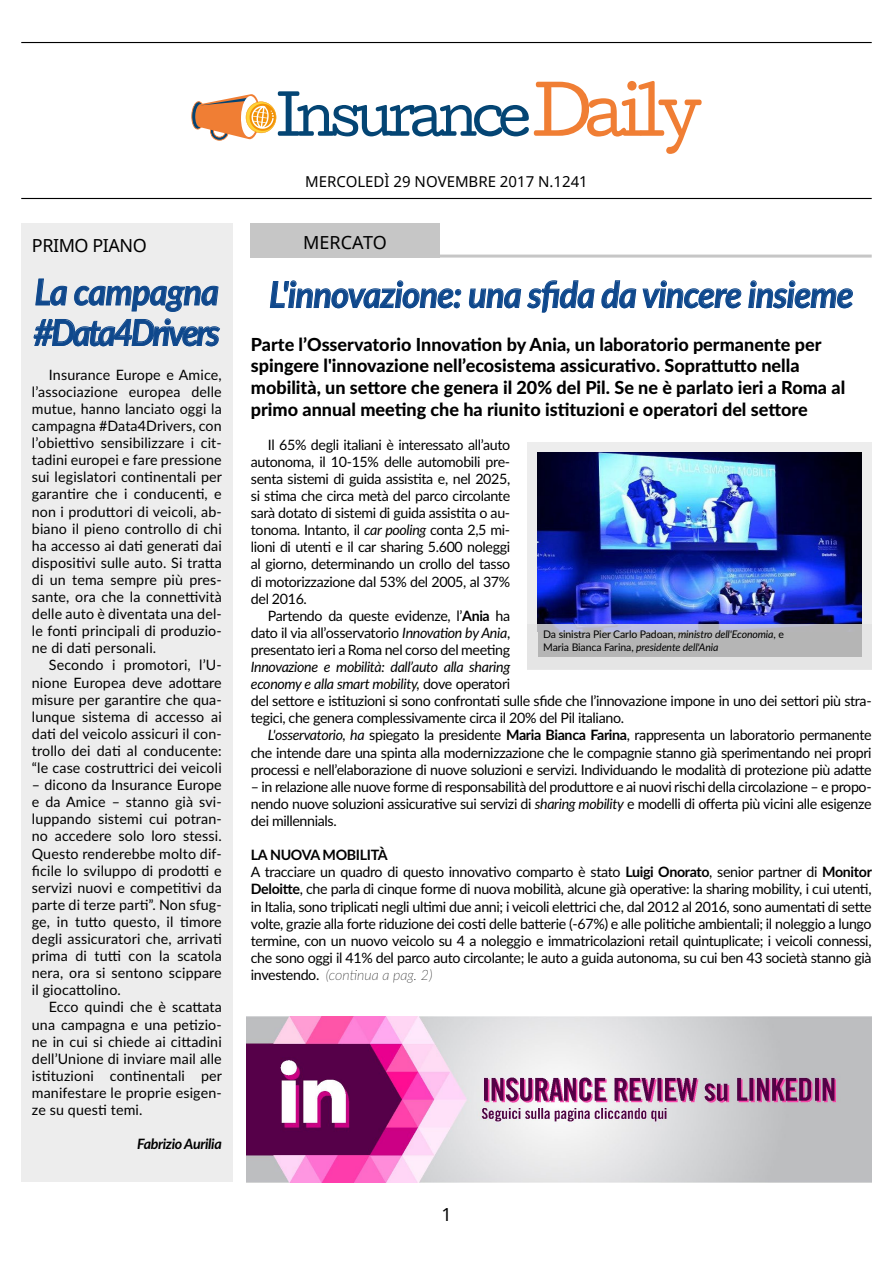
<style>
.page{position:relative;width:893px;height:1263px;background:#fff}
.page>*{position:absolute;margin:0;border:0;box-sizing:border-box;transform-origin:0 0}
.t1{font:italic 700 36px "Lato";letter-spacing:-.02em;color:#0f488c;scale:.95 1}
.t2{font:italic 700 36px/40.5px "Lato";letter-spacing:-.07em;color:#0f488c;scale:.95 1}
.t3{font:800 18px/21.6px "Lato";color:#000}
.t4{font:18px "Noto Sans";letter-spacing:-.025em;color:#000}
.t5{font:18px "Noto Sans";color:#000}
.t6{font:15px "Noto Sans";color:#000}
.t7{font:14.25px/17.1px "Lato";letter-spacing:-.025em;color:#000;text-align:justify}
.t8{font:italic 700 14.25px "Lato";letter-spacing:-.025em;color:#000}
.t9{font:10.5px/12.6px "Lato";letter-spacing:-.01em;color:#000}
.s1{font-style:italic}
.s2{font-weight:700}
.s3{font-weight:100;font-style:italic}
</style>
<div class="page">
<hr style="left:21px;top:42px;width:851px;height:1px;background:#000">
<hr style="left:21px;top:198px;width:851px;height:1px;background:#000">
<svg style="left:191px;top:81px;width:511px;height:73px"></svg>
<svg style="left:270px;top:280px;width:192px;height:29px"></svg>
<svg style="left:469px;top:280px;width:126px;height:33px"></svg>
<svg style="left:601px;top:280px;width:141px;height:29px"></svg>
<svg style="left:748px;top:280px;width:105px;height:29px"></svg>
<div style="left:527px;top:442px;width:345px;height:227px;background:#ededed"></div>
<div style="left:21px;top:223px;width:211px;height:959px;background:#ededed"></div>
<svg style="left:36px;top:279px;width:31px;height:27px"></svg>
<svg style="left:74px;top:286px;width:144px;height:26px"></svg>
<svg style="left:34px;top:318px;width:186px;height:29px"></svg>
<img style="left:247px;top:1016px;width:625px;height:166px">
<img style="left:538px;top:453px;width:323px;height:171px">
<div style="left:250px;top:223px;width:190px;height:35px;background:#c6c6c6"></div>
<hr style="left:250px;top:255px;width:622px;height:3px;background:#c6c6c6">
<svg style="left:537px;top:624px;width:325px;height:33px;background:#b5b6bb"></svg>
<p class="t4" style="left:32px;top:233px;width:116px">PRIMO PIANO</p>
<h1 class="t2" style="left:34px;top:270px;width:197px">La campagna #Data4Drivers</h1>
<p class="t7" style="left:32px;top:365px;width:192px;text-indent:17px">Insurance Europe e Amice, l’associazione europea delle mutue, hanno lanciato oggi la campagna #Data4Drivers, con l’obiettivo sensibilizzare i cit&shy;tadini europei e fare pressione sui legislatori continentali per garantire che i conducenti, e non i produttori di veicoli, ab&shy;biano il pieno controllo di chi ha accesso ai dati generati dai dispositivi sulle auto. Si tratta di un tema sempre più pres&shy;sante, ora che la connettività delle auto è diventata una del&shy;le fonti principali di produzio&shy;ne di dati personali.</p>
<p class="t7" style="left:32px;top:656px;width:191px;text-indent:17px">Secondo i promotori, l’U&shy;nione Europea deve adottare misure per garantire che qua&shy;lunque sistema di accesso ai dati del veicolo assicuri il con&shy;trollo dei dati al conducente: “le case costruttrici dei veicoli</p>
<p class="t7" style="left:32px;top:776px;width:191px">– dicono da Insurance Europe e da Amice – stanno già svi&shy;luppando sistemi cui potran&shy;no accedere solo loro stessi.<br>Questo renderebbe molto dif&shy;ficile lo sviluppo di prodotti e servizi nuovi e competitivi da parte di terze parti”. Non sfug&shy;ge, in tutto questo, il timore degli assicuratori che, arrivati prima di tutti con la scatola nera, ora si sentono scippare il giocattolino.</p>
<p class="t7" style="left:32px;top:998px;width:192px;text-indent:17px">Ecco quindi che è scattata una campagna e una petizio&shy;ne in cui si chiede ai cittadini dell’Unione di inviare mail alle istituzioni continentali per manifestare le proprie esigen&shy;ze su questi temi.</p>
<p class="t8" style="left:137px;top:1134px;width:86px">Fabrizio Aurilia</p>
<p class="t6" style="left:305px;top:171px;width:284px">MERCOLEDÌ 29 NOVEMBRE 2017 N.1241</p>
<p class="t5" style="left:303px;top:230px;width:85px">MERCATO</p>
<h1 class="t1" style="left:269px;top:268px;width:617px">L'innovazione: una sfida da vincere insieme</h1>
<p class="t3" style="left:251px;top:333px;width:596px">Parte l’Osservatorio Innovation by Ania, un laboratorio permanente per spingere l'innovazione nell’ecosistema assicurativo. Soprattutto nella mobilità, un settore che genera il 20% del Pil. Se ne è parlato ieri a Roma al primo annual meeting che ha riunito istituzioni e operatori del settore</p>
<p class="t7" style="left:251px;top:435px;width:261px;text-indent:17px">Il 65% degli italiani è interessato all’auto autonoma, il 10-15% delle automobili pre&shy;senta sistemi di guida assistita e, nel 2025, si stima che circa metà del parco circolante sarà dotato di sistemi di guida assistita o au&shy;tonoma. Intanto, il <span class="s1">car pooling</span> conta 2,5 mi&shy;lioni di utenti e il car sharing 5.600 noleggi al giorno, determinando un crollo del tasso di motorizzazione dal 53% del 2005, al 37% del 2016.</p>
<p class="t7" style="left:251px;top:606px;width:261px;text-indent:17px">Partendo da queste evidenze, l’<span class="s2">Ania</span> ha dato il via all’osservatorio <span class="s1">Innovation by Ania</span>, presentato ieri a Roma nel corso del meeting</p>
<p class="t7" style="left:251px;top:658px;width:622px;text-align:left"><span class="s1">Innovazione e mobilità: dall’auto alla sharing<br>economy e alla smart mobility,</span> dove operatori<br>del settore e istituzioni si sono confrontati sulle sfide che l’innovazione impone in uno dei settori più stra&shy;tegici, che genera complessivamente circa il 20% del Pil italiano.</p>
<p class="t7" style="left:251px;top:726px;width:622px;text-indent:17px"><span class="s1">L'osservatorio, ha</span> spiegato la presidente <span class="s2">Maria Bianca Farina</span>, rappresenta un laboratorio permanente che intende dare una spinta alla modernizzazione che le compagnie stanno già sperimentando nei propri processi e nell’elaborazione di nuove soluzioni e servizi. Individuando le modalità di protezione più adatte</p>
<p class="t7" style="left:251px;top:777px;width:622px">– in relazione alle nuove forme di responsabilità del produttore e ai nuovi rischi della circolazione – e propo&shy;nendo nuove soluzioni assicurative sui servizi di <span class="s1">sharing mobility</span> e modelli di offerta più vicini alle esigenze dei millennials.</p>
<p class="t7" style="left:251px;top:846px;width:623px;text-align:left"><span class="s2">LA NUOVA MOBILITÀ<br></span>A tracciare un quadro di questo innovativo comparto è stato <span class="s2">Luigi Onorato</span>, senior partner di <span class="s2">Monitor Deloitte</span>, che parla di cinque forme di nuova mobilità, alcune già operative: la sharing mobility, i cui utenti, in Italia, sono triplicati negli ultimi due anni; i veicoli elettrici che, dal 2012 al 2016, sono aumentati di sette volte, grazie alla forte riduzione dei costi delle batterie (-67%) e alle politiche ambientali; il noleggio a lungo termine, con un nuovo veicolo su 4 a noleggio e immatricolazioni retail quintuplicate; i veicoli connessi, che sono oggi il 41% del parco auto circolante; le auto a guida autonoma, su cui ben 43 società stanno già investendo. <span class="s3">(continua a pag. 2)</span></p>
<p class="t9" style="left:543px;top:628px;width:242px">Da sinistra Pier Carlo Padoan, <span class="s1">ministro dell'Economia</span>, e<br>Maria Bianca Farina, <span class="s1">presidente dell'Ania</span></p>
<p class="t4" style="left:441px;top:1202px;width:12px">1</p>
</div>
